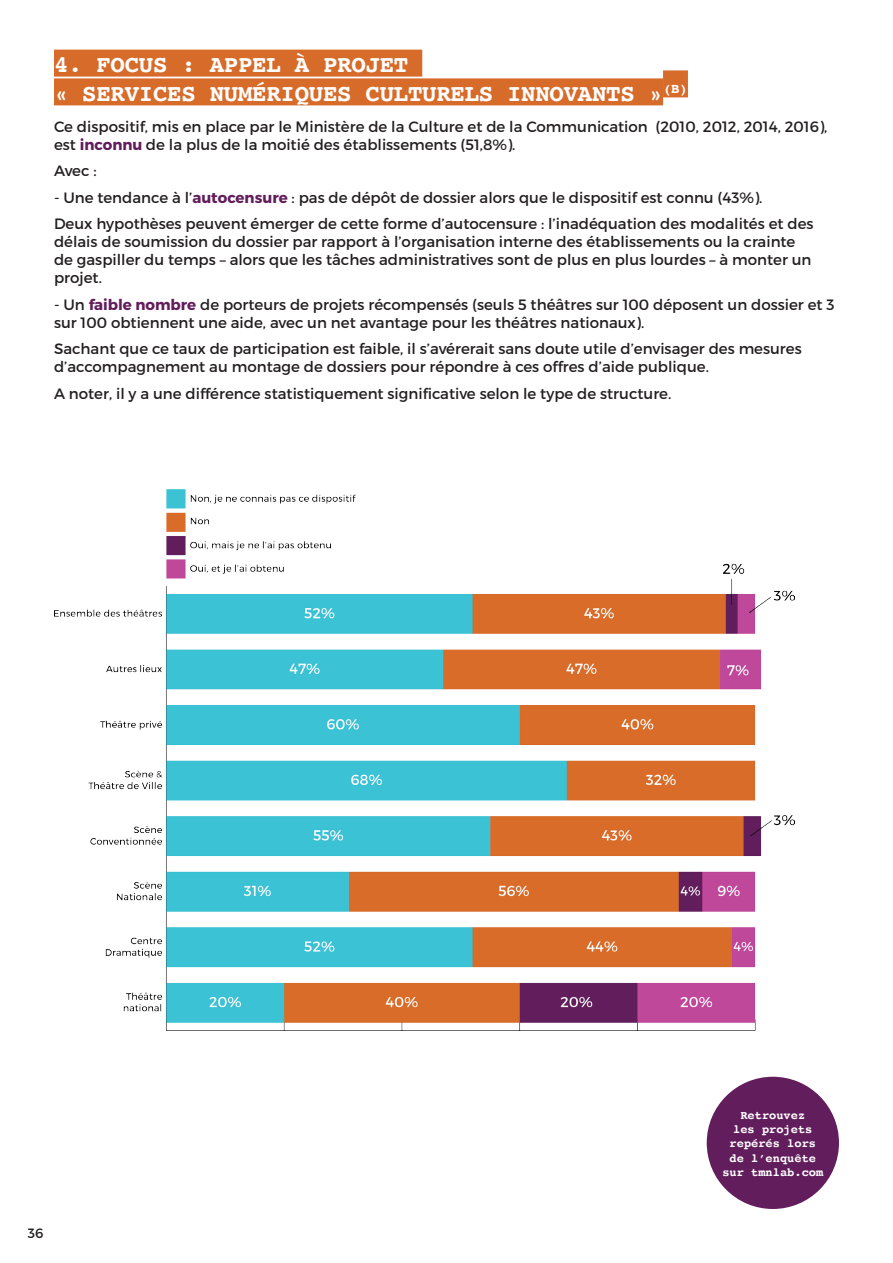
<style>
.page{position:relative;width:893px;height:1263px;background:#fff}
.page>*{position:absolute;margin:0;border:0;box-sizing:border-box;transform-origin:0 0}
.t1{font:700 24px/28.8px "Courier";letter-spacing:-.01em;color:#fff}
.t2{font:15px/18px "Montserrat";color:#231f20}
.t3{font:13.5px "Montserrat";color:#231f20}
.t4{font:700 12px/14.4px "Courier";color:#fff;text-align:center}
.s1{font-weight:700;color:#621d5c}
</style>
<div class="page">
<div style="left:54px;top:50px;width:368px;height:27px;background:#d76b2a"></div>
<div style="left:54px;top:78px;width:609px;height:27px;background:#d76b2a"></div>
<div style="left:663px;top:70px;width:25px;height:27px;background:#d76b2a"></div>
<img style="left:54px;top:490px;width:740px;height:541px">
<div style="left:707px;top:1077px;width:132px;height:132px;background:#621d5c;border-radius:50%"></div>
<h1 class="t1" style="left:54px;top:49px;width:635px">4. FOCUS : APPEL À PROJET<br>« SERVICES NUMÉRIQUES CULTURELS INNOVANTS »<sup>(B)</sup></h1>
<p class="t2" style="left:54px;top:117px;width:775px">Ce dispositif, mis en place par le Ministère de la Culture et de la Communication (2010, 2012, 2014, 2016), est <span class="s1">inconnu</span> de la plus de la moitié des établissements (51,8%).</p>
<p class="t2" style="left:54px;top:162px;width:44px">Avec :</p>
<p class="t2" style="left:54px;top:184px;width:761px;line-height:26.5px">- Une tendance à l’<span class="s1">autocensure</span> : pas de dépôt de dossier alors que le dispositif est connu (43%).<br>Deux hypothèses peuvent émerger de cette forme d’autocensure : l’inadéquation des modalités et des</p>
<p class="t2" style="left:54px;top:233px;width:759px">délais de soumission du dossier par rapport à l’organisation interne des établissements ou la crainte de gaspiller du temps – alors que les tâches administratives sont de plus en plus lourdes – à monter un projet.</p>
<p class="t2" style="left:54px;top:295px;width:782px">- Un <span class="s1">faible nombre</span> de porteurs de projets récompensés (seuls 5 théâtres sur 100 déposent un dossier et 3 sur 100 obtiennent une aide, avec un net avantage pour les théâtres nationaux).</p>
<p class="t2" style="left:54px;top:340px;width:749px">Sachant que ce taux de participation est faible, il s’avérerait sans doute utile d’envisager des mesures d’accompagnement au montage de dossiers pour répondre à ces offres d’aide publique.</p>
<p class="t2" style="left:54px;top:384px;width:619px">A noter, il y a une différence statistiquement significative selon le type de structure.</p>
<p class="t3" style="left:28px;top:1225px;width:17px">36</p>
<p class="t4" style="left:722px;top:1107px;width:102px">Retrouvez<br>les projets repérés lors de l’enquête sur tmnlab.com</p>
</div>
